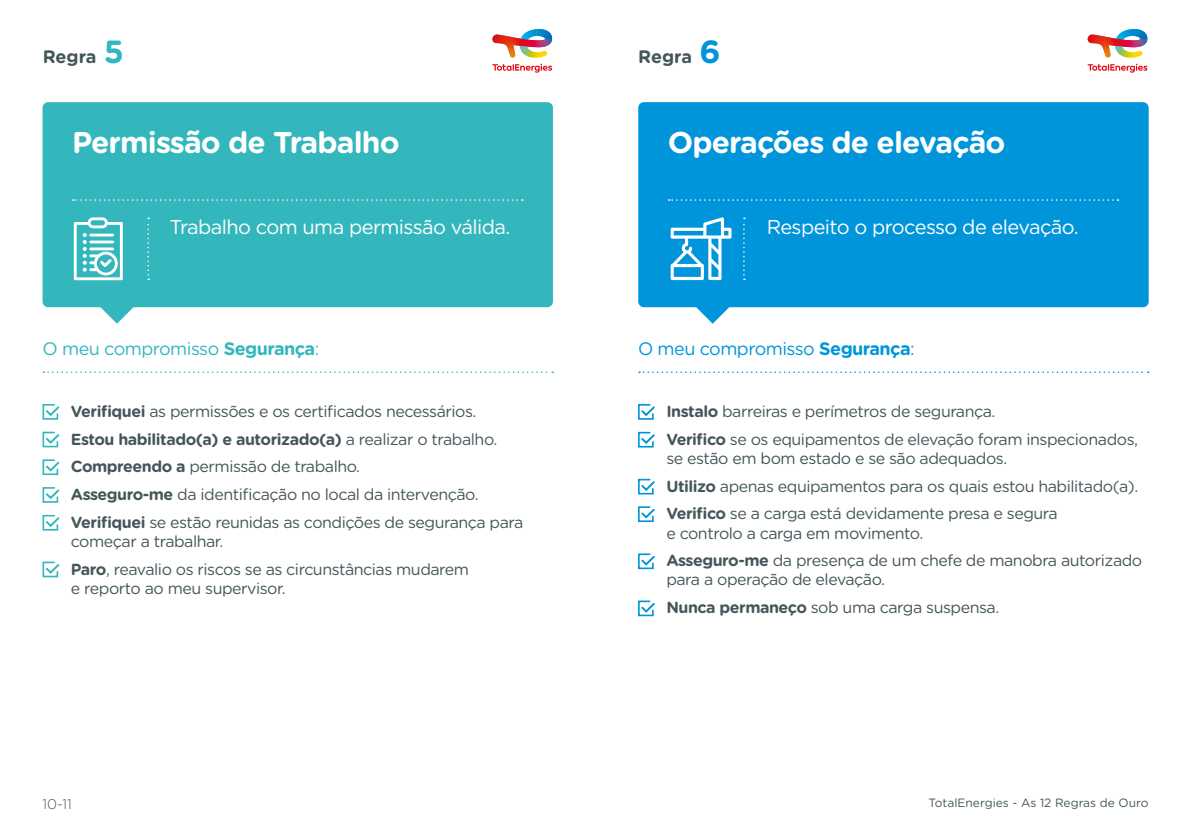
<style>
.page{position:relative;width:1191px;height:840px;background:#fff}
.page>*{position:absolute;margin:0;border:0;box-sizing:border-box;transform-origin:0 0}
.t1{font:700 32px "Gotham Rounded";color:#33b7bd}
.t2{font:700 32px "Gotham Rounded";color:#0095db}
.t3{font:700 30px "Gotham Rounded";letter-spacing:-.03em;color:#fff}
.t4{font:20px "Gotham Rounded";letter-spacing:-.03em;color:#fff}
.t5{font:18px "Gotham Rounded";letter-spacing:-.03em;color:#33b7bd}
.t6{font:18px "Gotham Rounded";letter-spacing:-.03em;color:#0095db}
.t7{font:700 18px "Gotham Rounded";letter-spacing:-.005em;color:#45565a}
.t8{font:16px/19.2px "Gotham Rounded";letter-spacing:-.03em;color:#45565a}
.t9{font:700 16px "Gotham Rounded";letter-spacing:-.03em;color:#45565a}
.t10{font:300 14px "Gotham Rounded";color:#45565a}
.t11{font:12px "Gotham Rounded";color:#45565a}
.s1{font-weight:700}
.s2{font-weight:400}
</style>
<div class="page">
<svg style="left:43px;top:102px;width:510px;height:221px;background:#42bcc1"></svg>
<svg style="left:42px;top:404px;width:18px;height:16px"></svg>
<svg style="left:42px;top:431px;width:18px;height:17px"></svg>
<svg style="left:42px;top:459px;width:18px;height:16px"></svg>
<svg style="left:42px;top:487px;width:18px;height:16px"></svg>
<svg style="left:42px;top:514px;width:18px;height:17px"></svg>
<svg style="left:42px;top:561px;width:18px;height:16px"></svg>
<svg style="left:73px;top:199px;width:450px;height:2px"></svg>
<svg style="left:147px;top:217px;width:2px;height:63px"></svg>
<svg style="left:74px;top:217px;width:49px;height:63px"></svg>
<svg style="left:638px;top:102px;width:510px;height:221px;background:#129cdd"></svg>
<svg style="left:638px;top:404px;width:17px;height:16px"></svg>
<svg style="left:638px;top:431px;width:17px;height:17px"></svg>
<svg style="left:638px;top:478px;width:17px;height:17px"></svg>
<svg style="left:638px;top:506px;width:17px;height:16px"></svg>
<svg style="left:638px;top:553px;width:17px;height:16px"></svg>
<svg style="left:638px;top:600px;width:17px;height:16px"></svg>
<svg style="left:668px;top:199px;width:450px;height:2px"></svg>
<svg style="left:743px;top:217px;width:2px;height:63px"></svg>
<svg style="left:670px;top:217px;width:61px;height:63px"></svg>
<svg style="left:1087px;top:64px;width:60px;height:9px"></svg>
<img style="left:1087px;top:29px;width:60px;height:29px">
<svg style="left:492px;top:64px;width:60px;height:9px"></svg>
<img style="left:492px;top:29px;width:60px;height:29px">
<svg style="left:639px;top:371px;width:509px;height:2px"></svg>
<svg style="left:43px;top:371px;width:510px;height:2px"></svg>
<p class="t7" style="left:43px;top:43px;width:55px">Regra</p>
<p class="t1" style="left:104px;top:28px;width:22px">5</p>
<p class="t7" style="left:638px;top:43px;width:55px">Regra</p>
<p class="t2" style="left:699px;top:28px;width:23px">6</p>
<p class="t3" style="left:72px;top:121px;width:329px">Permissão de Trabalho</p>
<p class="t4" style="left:169px;top:213px;width:342px">Trabalho com uma permissão válida.</p>
<p class="t3" style="left:668px;top:121px;width:339px">Operações de elevação</p>
<p class="t4" style="left:766px;top:213px;width:313px">Respeito o processo de elevação.</p>
<p class="t5" style="left:43px;top:336px;width:278px">O meu compromisso <span class="s1">Segurança</span>:</p>
<p class="t6" style="left:638px;top:336px;width:278px">O meu compromisso <span class="s1">Segurança</span>:</p>
<p class="t8" style="left:71px;top:400px;width:407px"><span class="s1">Verifiquei</span> as permissões e os certificados necessários.</p>
<p class="t9" style="left:71px;top:427px;width:428px">Estou habilitado(a) e autorizado(a) <span class="s2">a realizar o trabalho.</span></p>
<p class="t8" style="left:71px;top:456px;width:291px"><span class="s1">Compreendo a</span> permissão de trabalho.</p>
<p class="t8" style="left:71px;top:483px;width:409px"><span class="s1">Asseguro-me</span> da identificação no local da intervenção.</p>
<p class="t8" style="left:71px;top:511px;width:454px"><span class="s1">Verifiquei</span> se estão reunidas as condições de segurança para começar a trabalhar.</p>
<p class="t8" style="left:71px;top:558px;width:400px"><span class="s1">Paro</span>, reavalio os riscos se as circunstâncias mudarem e reporto ao meu supervisor.</p>
<p class="t8" style="left:666px;top:400px;width:331px"><span class="s1">Instalo</span> barreiras e perímetros de segurança.</p>
<p class="t8" style="left:666px;top:428px;width:473px"><span class="s1">Verifico</span> se os equipamentos de elevação foram inspecionados, se estão em bom estado e se são adequados.</p>
<p class="t8" style="left:666px;top:475px;width:473px"><span class="s1">Utilizo</span> apenas equipamentos para os quais estou habilitado(a).</p>
<p class="t8" style="left:666px;top:503px;width:393px"><span class="s1">Verifico</span> se a carga está devidamente presa e segura e controlo a carga em movimento.</p>
<p class="t8" style="left:666px;top:550px;width:477px"><span class="s1">Asseguro-me</span> da presença de um chefe de manobra autorizado para a operação de elevação.</p>
<p class="t8" style="left:666px;top:597px;width:334px"><span class="s1">Nunca permaneço</span> sob uma carga suspensa.</p>
<p class="t10" style="left:43px;top:793px;width:31px">10-11</p>
<p class="t11" style="left:928px;top:794px;width:221px">TotalEnergies - As 12 Regras de Ouro</p>
</div>
